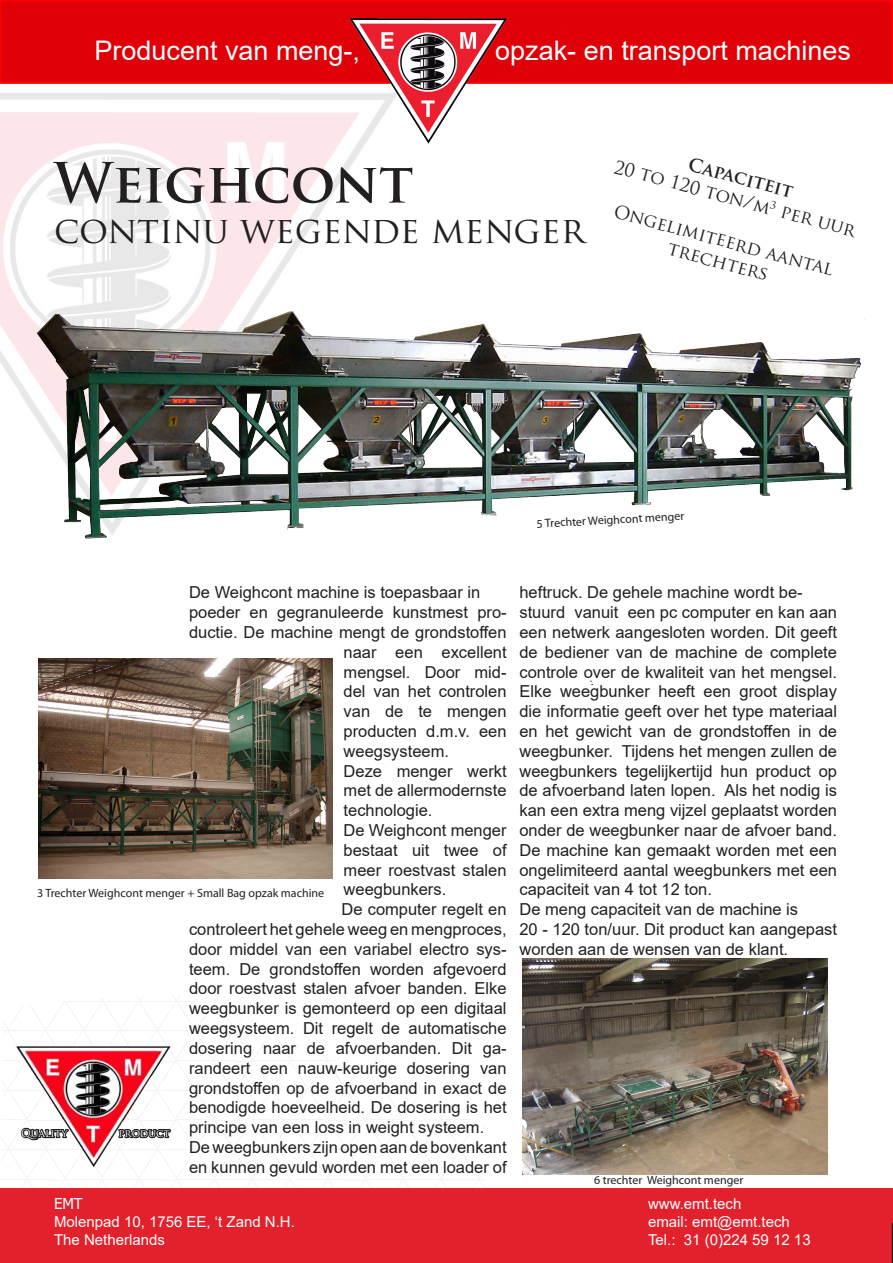
<style>
.page{position:relative;width:893px;height:1263px;background:#fff}
.page>*{position:absolute;margin:0;border:0;box-sizing:border-box;transform-origin:0 0}
.Kop_1{font:700 54px "Trajan Pro";letter-spacing:-.005em;color:#231f20}
.Kop_2{font:36px "Trajan Pro";color:#231f20}
.t1{font:27px "Arial";color:#fff}
.t2{font:18px "Trajan Pro";color:#231f20}
.t3{font:700 18px "Trajan Pro";color:#231f20}
.Hoofdtekst_Arial_12{font:16.5px/19.8px "Arial";color:#231f20;text-align:justify}
.t4{font:15px "Arial";color:#fff}
.t5{font:15px "Tahoma";color:#fff}
.Ondertitel{font:12px "Myriad Pro";color:#231f20}
.t6{font:10.5px "Trajan Pro";color:#fff}
</style>
<div class="page">
<div style="left:0;top:1188px;width:893px;height:75px;background:#e3212c"></div>
<div style="left:1px;top:1px;width:891px;height:82px;background:#df0008"></div>
<div style="left:0;top:0;width:893px;height:84px;border:2px solid #f00"></div>
<img style="left:0;top:93px;width:362px;height:325px">
<img style="left:344px;top:0;width:169px;height:149px">
<img style="left:39px;top:658px;width:294px;height:221px">
<img style="left:36px;top:297px;width:825px;height:242px">
<img style="left:522px;top:959px;width:306px;height:216px">
<svg style="left:892px;top:1222px;width:1px;height:41px"></svg>
<img style="left:14px;top:1046px;width:158px;height:123px">
<svg style="left:20px;top:1118px;width:50px;height:30px"></svg>
<svg style="left:117px;top:1127px;width:55px;height:25px"></svg>
<p class="t1" style="left:94px;top:32px;width:267px">Producent van meng-,</p>
<p class="t1" style="left:495px;top:32px;width:357px">opzak- en transport machines</p>
<p class="Kop_1" style="left:54px;top:149px;width:361px">Weighcont</p>
<p class="Kop_2" style="left:54px;top:207px;width:532px">CONTINU WEGENDE MENGER</p>
<p class="t3" style="left:692px;top:153px;width:109px;rotate:15deg">Capaciteit</p>
<p class="t2" style="left:617px;top:200px;width:228px;rotate:15deg">ONGELIMITEERD AANTAL</p>
<p class="t2" style="left:618px;top:155px;width:162px;rotate:15deg">20 TO 120 TON/M</p>
<p class="t2" style="left:784px;top:200px;width:78px;rotate:15deg">PER UUR</p>
<p class="t2" style="left:671px;top:237px;width:105px;rotate:15deg">TRECHTERS</p>
<p class="Ondertitel" style="left:536px;top:516px;width:149px;rotate:-3deg">5 Trechter Weighcont menger</p>
<p class="Hoofdtekst_Arial_12" style="left:189px;top:583px;width:293px">De Weighcont machine is toepasbaar in</p>
<p class="Hoofdtekst_Arial_12" style="left:189px;top:602px;width:319px">poeder en gegranuleerde kunstmest pro-</p>
<p class="Hoofdtekst_Arial_12" style="left:189px;top:622px;width:319px">ductie. De machine mengt de grondstoffen</p>
<p class="Hoofdtekst_Arial_12" style="left:344px;top:642px;width:165px">naar een excellent</p>
<p class="Hoofdtekst_Arial_12" style="left:344px;top:662px;width:165px">mengsel. Door mid-</p>
<p class="Hoofdtekst_Arial_12" style="left:344px;top:682px;width:165px">del van het controlen</p>
<p class="Hoofdtekst_Arial_12" style="left:344px;top:701px;width:165px">van de te mengen</p>
<p class="Hoofdtekst_Arial_12" style="left:344px;top:721px;width:165px">producten d.m.v. een</p>
<p class="Hoofdtekst_Arial_12" style="left:344px;top:741px;width:107px">weegsysteem.</p>
<p class="Hoofdtekst_Arial_12" style="left:344px;top:761px;width:165px">Deze menger werkt met de allermodernste technologie.</p>
<p class="Hoofdtekst_Arial_12" style="left:344px;top:820px;width:165px">De Weighcont menger bestaat uit twee of meer roestvast stalen weegbunkers.</p>
<p class="Hoofdtekst_Arial_12" style="left:189px;top:899px;width:319px;text-indent:152px">De computer regelt en controleert het gehele weeg en mengproces, door middel van een variabel electro sys&shy;teem. De grondstoffen worden afgevoerd door roestvast stalen afvoer banden. Elke weegbunker is gemonteerd op een digitaal weegsysteem. Dit regelt de automatische dosering naar de afvoerbanden. Dit ga&shy;randeert een nauw-keurige dosering van grondstoffen op de afvoerband in exact de benodigde hoeveelheid. De dosering is het principe van een loss in weight systeem.</p>
<p class="Hoofdtekst_Arial_12" style="left:189px;top:1137px;width:319px">De weegbunkers zijn open aan de bovenkant en kunnen gevuld worden met een loader of</p>
<p class="Ondertitel" style="left:37px;top:885px;width:289px">3 Trechter Weighcont menger + Small Bag opzak machine</p>
<p class="t6" style="left:21px;top:1126px;width:48px">QUALITY</p>
<p class="t6" style="left:119px;top:1126px;width:53px">PRODUCT</p>
<p class="Hoofdtekst_Arial_12" style="left:519px;top:583px;width:285px">heftruck. De gehele machine wordt be-</p>
<p class="Hoofdtekst_Arial_12" style="left:519px;top:602px;width:319px">stuurd vanuit een pc computer en kan aan een netwerk aangesloten worden. Dit geeft de bediener van de machine de complete controle over de kwaliteit van het mengsel.<br>Elke weegbunker heeft een groot display die informatie geeft over het type materiaal en het gewicht van de grondstoffen in de weegbunker. Tijdens het mengen zullen de weegbunkers tegelijkertijd hun product op de afvoerband laten lopen. Als het nodig is kan een extra meng vijzel geplaatst worden onder de weegbunker naar de afvoer band.<br>De machine kan gemaakt worden met een ongelimiteerd aantal weegbunkers met een capaciteit van 4 tot 12 ton.</p>
<p class="Hoofdtekst_Arial_12" style="left:519px;top:899px;width:280px">De meng capaciteit van de machine is</p>
<p class="Hoofdtekst_Arial_12" style="left:519px;top:919px;width:319px">20 - 120 ton/uur. Dit product kan aangepast worden aan de wensen van de klant.</p>
<p class="Ondertitel" style="left:594px;top:1172px;width:151px">6 trechter Weighcont menger</p>
<p class="t5" style="left:54px;top:1194px;width:30px">EMT</p>
<p class="t4" style="left:648px;top:1194px;width:95px">www.emt.tech</p>
<p class="t4" style="left:54px;top:1212px;width:242px">Molenpad 10, 1756 EE, ‘t Zand N.H.</p>
<p class="t4" style="left:648px;top:1212px;width:143px">email: emt@emt.tech</p>
<p class="t4" style="left:54px;top:1230px;width:112px">The Netherlands</p>
<p class="t4" style="left:648px;top:1230px;width:164px">Tel.: 31 (0)224 59 12 13</p>
</div>
